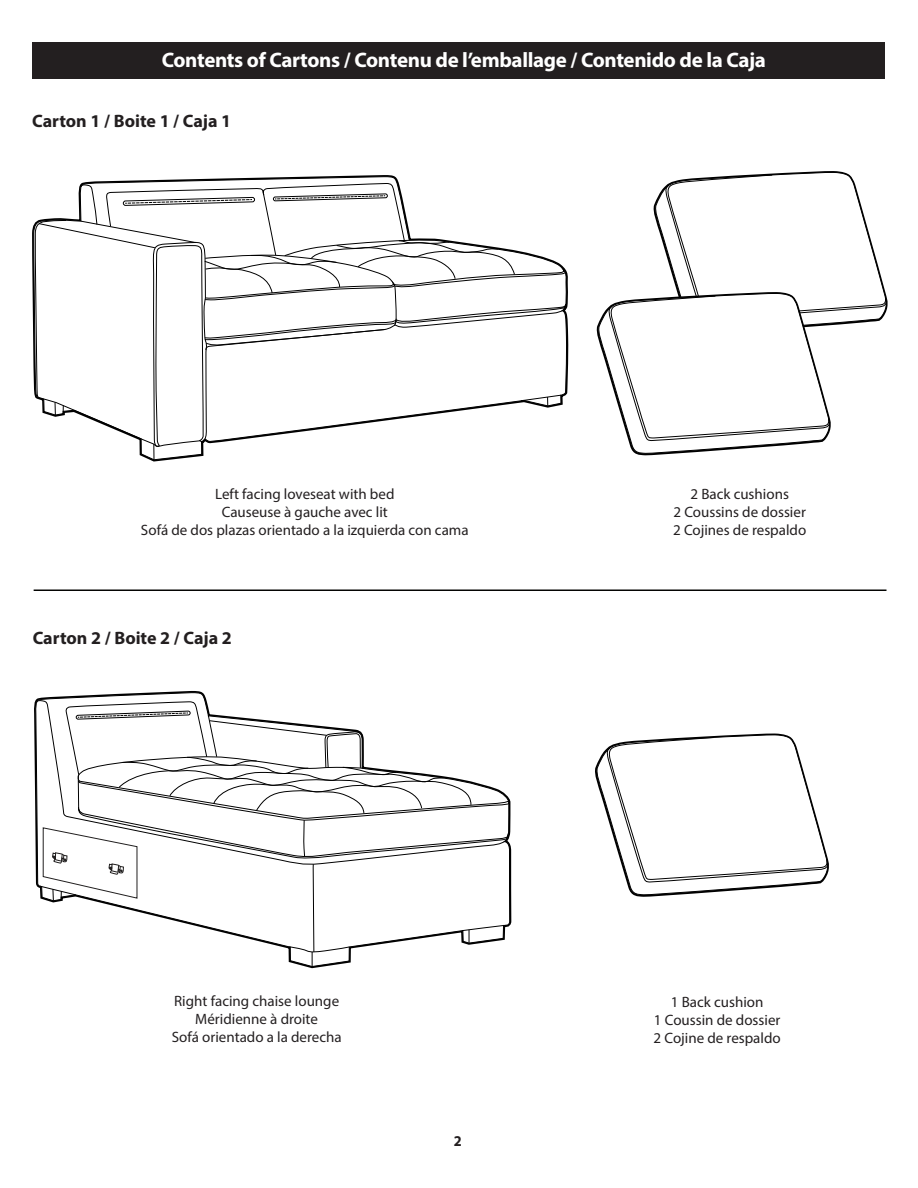
<style>
.page{position:relative;width:918px;height:1188px;background:#fff}
.page>*{position:absolute;margin:0;border:0;box-sizing:border-box;transform-origin:0 0}
.t1{font:700 21px "Myriad Pro";letter-spacing:-.015em;color:#fff}
.t2{font:700 18px "Myriad Pro";color:#231f20}
.t3{font:15px/18px "Myriad Pro";color:#231f20;text-align:center}
.t4{font:15px/18px "Myriad Pro";color:#242021;text-align:center}
.t5{font:700 15px "Myriad Pro";color:#231f20;scale:.96 1}
</style>
<div class="page">
<div style="left:32px;top:42px;width:853px;height:37px;background:#231f20"></div>
<svg style="left:596px;top:171px;width:292px;height:285px"></svg>
<svg style="left:34px;top:176px;width:534px;height:285px"></svg>
<svg style="left:35px;top:183px;width:532px;height:277px"></svg>
<svg style="left:35px;top:692px;width:172px;height:196px"></svg>
<svg style="left:595px;top:733px;width:234px;height:164px"></svg>
<svg style="left:39px;top:701px;width:472px;height:266px"></svg>
<hr style="left:34px;top:590px;width:852px;height:1px;background:#040503">
<h1 class="t1" style="left:162px;top:47px;width:606px">Contents of Cartons / Contenu de l’emballage / Contenido de la Caja</h1>
<p class="t2" style="left:32px;top:109px;width:201px">Carton 1 / Boite 1 / Caja 1</p>
<p class="t3" style="left:141px;top:485px;width:329px">Left facing loveseat with bed<br>Causeuse à gauche avec lit<br>Sofá de dos plazas orientado a la izquierda con cama</p>
<p class="t2" style="left:33px;top:626px;width:201px">Carton 2 / Boite 2 / Caja 2</p>
<p class="t4" style="left:172px;top:992px;width:171px">Right facing chaise lounge<br>Méridienne à droite<br>Sofá orientado a la derecha</p>
<p class="t5" style="left:454px;top:1132px;width:10px">2</p>
<p class="t3" style="left:673px;top:485px;width:135px">2 Back cushions<br>2 Coussins de dossier<br>2 Cojines de respaldo</p>
<p class="t3" style="left:654px;top:993px;width:129px">1 Back cushion<br>1 Coussin de dossier<br>2 Cojine de respaldo</p>
</div>
